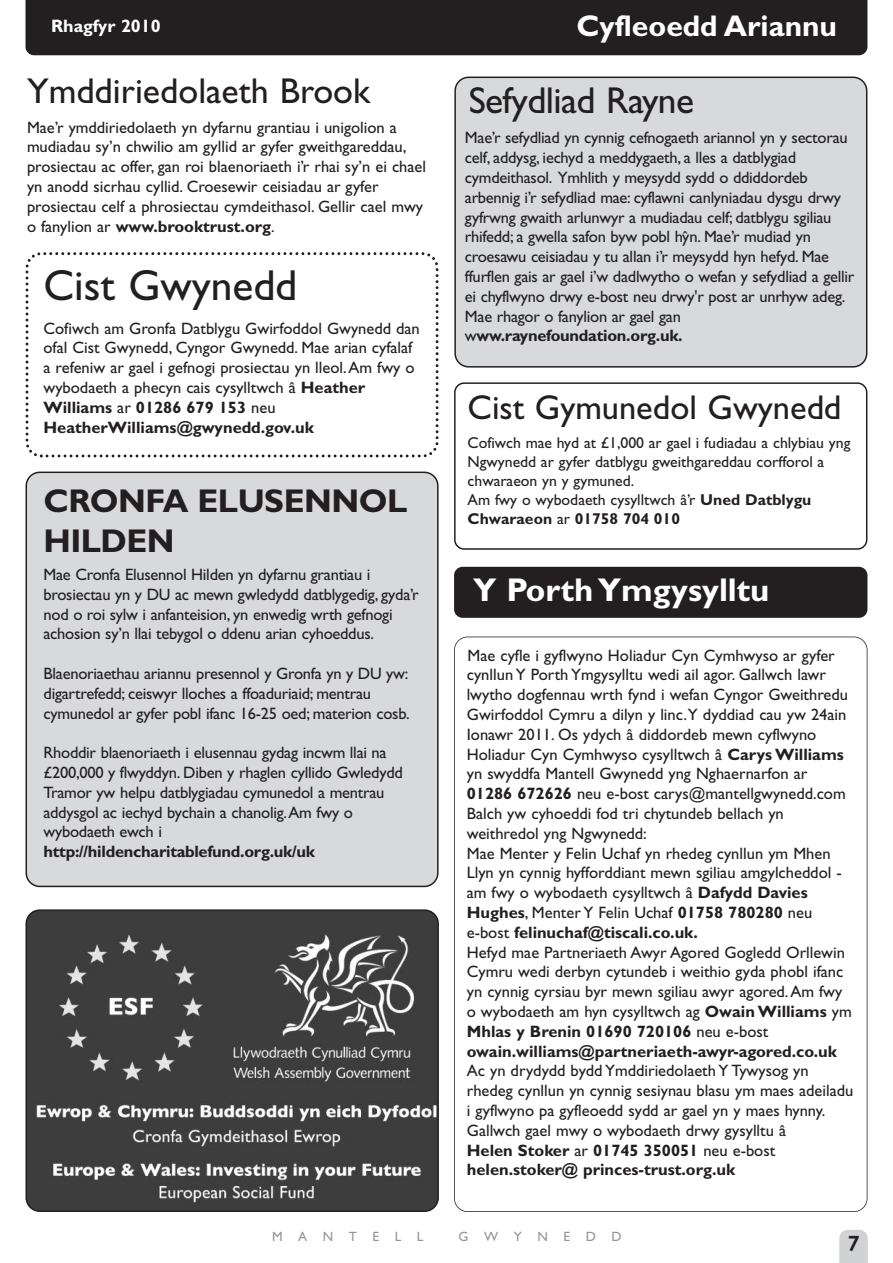
<style>
.page{position:relative;width:893px;height:1263px;background:#fff}
.page>*{position:absolute;margin:0;border:0;box-sizing:border-box;transform-origin:0 0}
.t1{font:43.5px "Gill Sans";color:#231f20}
.t2{font:37.5px "Gill Sans";letter-spacing:-.015em;color:#231f20}
.t3{font:36px "Gill Sans";color:#231f20}
.t4{font:34.5px "Gill Sans";color:#231f20}
.t5{font:700 33px/39.6px "Gill Sans";letter-spacing:-.015em;color:#231f20}
.t6{font:700 33px "Gill Sans";color:#fff}
.t7{font:700 30px "Gill Sans";color:#fff}
.t8{font:700 21px "Century Gothic";color:#231f20}
.t9{font:700 18px "Gill Sans";color:#fff}
.t10{font:16.5px/19.8px "Gill Sans";color:#231f20}
.t11{font:700 16.5px "Gill Sans";letter-spacing:-.015em;color:#231f20}
.t12{font:15.75px/18.9px "Gill Sans";color:#231f20}
.t13{font:13.5px "Gill Sans";letter-spacing:1.15em;color:#939598}
.s1{font-weight:700}
</style>
<div class="page">
<div style="left:26px;top:0;width:841px;height:55px;background:#231f20"></div>
<svg style="left:839px;top:1230px;width:29px;height:33px"></svg>
<svg style="left:25px;top:252px;width:414px;height:206px"></svg>
<div style="left:454px;top:77px;width:413px;height:291px;background:#d8d9db"></div>
<div style="left:26px;top:472px;width:413px;height:415px;background:#d8d9db"></div>
<div style="left:454px;top:637px;width:413px;height:575px;border:2px solid #231f20;border-radius:14px"></div>
<div style="left:454px;top:567px;width:413px;height:51px;background:#231f20;border-radius:9px"></div>
<svg style="left:454px;top:382px;width:413px;height:168px"></svg>
<svg style="left:26px;top:909px;width:413px;height:303px;background:#4e4e4e"></svg>
<p class="t9" style="left:51px;top:19px;width:111px">Rhagfyr 2010</p>
<h3 class="t7" style="left:576px;top:15px;width:262px">Cyfleoedd Ariannu</h3>
<h3 class="t3" style="left:27px;top:77px;width:345px">Ymddiriedolaeth Brook</h3>
<p class="t10" style="left:27px;top:119px;width:401px">Mae’r ymddiriedolaeth yn dyfarnu grantiau i unigolion a mudiadau sy’n chwilio am gyllid ar gyfer gweithgareddau, prosiectau ac offer, gan roi blaenoriaeth i’r rhai sy’n ei chael yn anodd sicrhau cyllid. Croesewir ceisiadau ar gyfer prosiectau celf a phrosiectau cymdeithasol. Gellir cael mwy o fanylion ar <span class="s1">www.brooktrust.org</span>.</p>
<h1 class="t1" style="left:44px;top:269px;width:255px">Cist Gwynedd</h1>
<p class="t10" style="left:44px;top:320px;width:378px">Cofiwch am Gronfa Datblygu Gwirfoddol Gwynedd dan ofal Cist Gwynedd, Cyngor Gwynedd. Mae arian cyfalaf a refeniw ar gael i gefnogi prosiectau yn lleol.Am fwy o wybodaeth a phecyn cais cysylltwch â <span class="s1">Heather Williams</span> ar <span class="s1">01286 679 153</span> neu <span class="s1">HeatherWilliams@gwynedd.gov.uk</span></p>
<h3 class="t5" style="left:44px;top:484px;width:365px">CRONFA ELUSENNOL<br>HILDEN</h3>
<p class="t10" style="left:44px;top:566px;width:377px">Mae Cronfa Elusennol Hilden yn dyfarnu grantiau i brosiectau yn y DU ac mewn gwledydd datblygedig, gyda’r nod o roi sylw i anfanteision, yn enwedig wrth gefnogi achosion sy’n llai tebygol o ddenu arian cyhoeddus.</p>
<p class="t10" style="left:44px;top:665px;width:368px">Blaenoriaethau ariannu presennol y Gronfa yn y DU yw: digartrefedd; ceiswyr lloches a ffoaduriaid; mentrau cymunedol ar gyfer pobl ifanc 16-25 oed; materion cosb.</p>
<p class="t10" style="left:44px;top:744px;width:361px">Rhoddir blaenoriaeth i elusennau gydag incwm llai na £200,000 y flwyddyn. Diben y rhaglen cyllido Gwledydd Tramor yw helpu datblygiadau cymunedol a mentrau addysgol ac iechyd bychain a chanolig.Am fwy o wybodaeth ewch i</p>
<p class="t11" style="left:44px;top:845px;width:273px">http://hildencharitablefund.org.uk/uk</p>
<h2 class="t2" style="left:469px;top:86px;width:227px">Sefydliad Rayne</h2>
<p class="t10" style="left:465px;top:129px;width:391px">Mae’r sefydliad yn cynnig cefnogaeth ariannol yn y sectorau celf, addysg, iechyd a meddygaeth, a lles a datblygiad cymdeithasol. Ymhlith y meysydd sydd o ddiddordeb arbennig i’r sefydliad mae: cyflawni canlyniadau dysgu drwy gyfrwng gwaith arlunwyr a mudiadau celf; datblygu sgiliau rhifedd; a gwella safon byw pobl hyˆn. Mae’r mudiad yn croesawu ceisiadau y tu allan i’r meysydd hyn hefyd. Mae ffurflen gais ar gael i’w dadlwytho o wefan y sefydliad a gellir ei chyflwyno drwy e-bost neu drwy'r post ar unrhyw adeg.<br>Mae rhagor o fanylion ar gael gan w<span class="s1">ww.raynefoundation.org.uk.</span></p>
<h3 class="t4" style="left:468px;top:395px;width:375px">Cist Gymunedol Gwynedd</h3>
<p class="t12" style="left:468px;top:435px;width:384px">Cofiwch mae hyd at £1,000 ar gael i fudiadau a chlybiau yng Ngwynedd ar gyfer datblygu gweithgareddau corfforol a chwaraeon yn y gymuned.<br>Am fwy o wybodaeth cysylltwch â’r <span class="s1">Uned Datblygu Chwaraeon</span> ar <span class="s1">01758 704 010</span></p>
<h3 class="t6" style="left:473px;top:577px;width:298px">Y PorthYmgysylltu</h3>
<p class="t10" style="left:467px;top:647px;width:386px">Mae cyfle i gyflwyno Holiadur Cyn Cymhwyso ar gyfer cynllun Y Porth Ymgysylltu wedi ail agor. Gallwch lawr lwytho dogfennau wrth fynd i wefan Cyngor Gweithredu Gwirfoddol Cymru a dilyn y linc.Y dyddiad cau yw 24ain Ionawr 2011. Os ydych â diddordeb mewn cyflwyno Holiadur Cyn Cymhwyso cysylltwch â <span class="s1">Carys Williams </span>yn swyddfa Mantell Gwynedd yng Nghaernarfon ar <span class="s1">01286 672626</span> neu e-bost carys@mantellgwynedd.com Balch yw cyhoeddi fod tri chytundeb bellach yn weithredol yng Ngwynedd:<br>Mae Menter y Felin Uchaf yn rhedeg cynllun ym Mhen Llyn yn cynnig hyfforddiant mewn sgiliau amgylcheddol - am fwy o wybodaeth cysylltwch â <span class="s1">Dafydd Davies Hughes</span>, Menter Y Felin Uchaf <span class="s1">01758 780280</span> neu e-bost <span class="s1">felinuchaf@tiscali.co.uk.<br></span>Hefyd mae Partneriaeth Awyr Agored Gogledd Orllewin Cymru wedi derbyn cytundeb i weithio gyda phobl ifanc yn cynnig cyrsiau byr mewn sgiliau awyr agored.Am fwy o wybodaeth am hyn cysylltwch ag <span class="s1">Owain Williams</span> ym <span class="s1">Mhlas y Brenin 01690 720106</span> neu e-bost <span class="s1">owain.williams@partneriaeth-awyr-agored.co.uk</span></p>
<p class="t10" style="left:467px;top:1062px;width:388px">Ac yn drydydd bydd Ymddiriedolaeth Y Tywysog yn rhedeg cynllun yn cynnig sesiynau blasu ym maes adeiladu i gyflwyno pa gyfleoedd sydd ar gael yn y maes hynny.<br>Gallwch gael mwy o wybodaeth drwy gysylltu â<br><span class="s1">Helen Stoker</span> ar <span class="s1">01745 350051</span> neu e-bost <span class="s1">helen.stoker@ princes-trust.org.uk</span></p>
<p class="t13" style="left:272px;top:1231px;width:153px">MANTELL</p>
<p class="t13" style="left:459px;top:1231px;width:164px">GWYNEDD</p>
<p class="t8" style="left:848px;top:1230px;width:13px">7</p>
</div>
